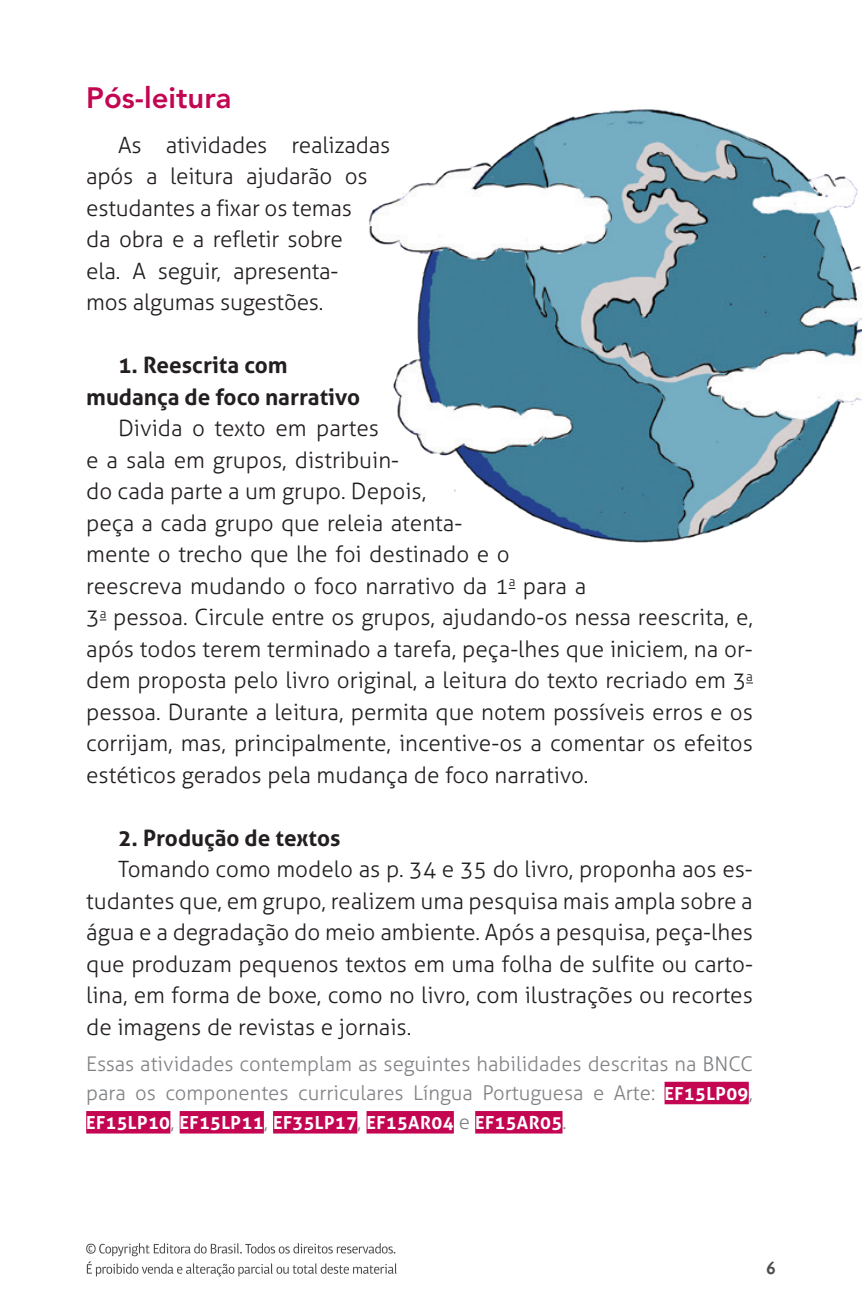
<style>
.page{position:relative;width:862px;height:1308px;background:#fff}
.page>*{position:absolute;margin:0;border:0;box-sizing:border-box;transform-origin:0 0}
.t1{font:800 29.25px "Avenir LT Std";color:#c30552}
.t2{font:300 22.5px/31.5px "Aller";color:#231f20}
.t3{font:700 22.5px/31.5px "Aller";color:#231f20}
.t4{font:300 20.25px/29.2px "Aller";color:#808285}
.t5{font:700 18px "Aller";letter-spacing:.02em;color:#fff}
.t6{font:500 18px "Highlander Std";color:#4b4c4d}
.s1{font-weight:700;font-size:18px;color:#fff}
.s2{font-weight:300;font-size:20.25px;color:#808285}
</style>
<div class="page">
<svg style="left:86px;top:1243px;width:310px;height:33px"></svg>
<div style="left:664px;top:1081px;width:84px;height:23px;background:#c30552"></div>
<div style="left:86px;top:1111px;width:84px;height:22px;background:#c30552"></div>
<div style="left:179px;top:1111px;width:85px;height:22px;background:#c30552"></div>
<div style="left:273px;top:1111px;width:84px;height:22px;background:#c30552"></div>
<div style="left:366px;top:1111px;width:87px;height:22px;background:#c30552"></div>
<div style="left:475px;top:1111px;width:87px;height:22px;background:#c30552"></div>
<img style="left:369px;top:109px;width:492px;height:434px">
<h1 class="t1" style="left:86px;top:81px;width:147px">Pós-leitura</h1>
<p class="t2" style="left:86px;top:129px;width:305px;text-indent:32px">As atividades realizadas após a leitura ajudarão os estudantes a fixar os temas<br>da obra e a refletir sobre<br>ela. A seguir, apresenta-<br>mos algumas sugestões.</p>
<p class="t3" style="left:86px;top:349px;width:275px;text-indent:32px">1. Reescrita com mudança de foco narrativo</p>
<p class="t2" style="left:86px;top:412px;width:668px;text-indent:32px">Divida o texto em partes<br>e a sala em grupos, distribuin-<br>do cada parte a um grupo. Depois,<br>peça a cada grupo que releia atenta-<br>mente o trecho que lhe foi destinado e o<br>reescreva mudando o foco narrativo da 1<sup>a</sup> para a<br>3<sup>a</sup> pessoa. Circule entre os grupos, ajudando-os nessa reescrita, e, após todos terem terminado a tarefa, peça-lhes que iniciem, na or&shy;dem proposta pelo livro original, a leitura do texto recriado em 3<sup>a </sup>pessoa. Durante a leitura, permita que notem possíveis erros e os corrijam, mas, principalmente, incentive-os a comentar os efeitos estéticos gerados pela mudança de foco narrativo.</p>
<p class="t3" style="left:118px;top:822px;width:224px">2. Produção de textos</p>
<p class="t2" style="left:86px;top:853px;width:668px;text-align:justify;text-indent:32px">Tomando como modelo as p. 34 e 35 do livro, proponha aos es&shy;tudantes que, em grupo, realizem uma pesquisa mais ampla sobre a água e a degradação do meio ambiente. Após a pesquisa, peça-lhes que produzam pequenos textos em uma folha de sulfite ou carto&shy;lina, em forma de boxe, como no livro, com ilustrações ou recortes de imagens de revistas e jornais.</p>
<p class="t4" style="left:86px;top:1048px;width:668px">Essas atividades contemplam as seguintes habilidades descritas na BNCC para os componentes curriculares Língua Portuguesa e Arte: <span class="s1">EF15LP09</span>,</p>
<p class="t5" style="left:86px;top:1111px;width:481px">EF15LP10<span class="s2">,</span> EF15LP11<span class="s2">,</span> EF35LP17<span class="s2">,</span> EF15AR04 <span class="s2">e</span> EF15AR05<span class="s2">.</span></p>
<p class="t6" style="left:765px;top:1257px;width:11px">6</p>
</div>
